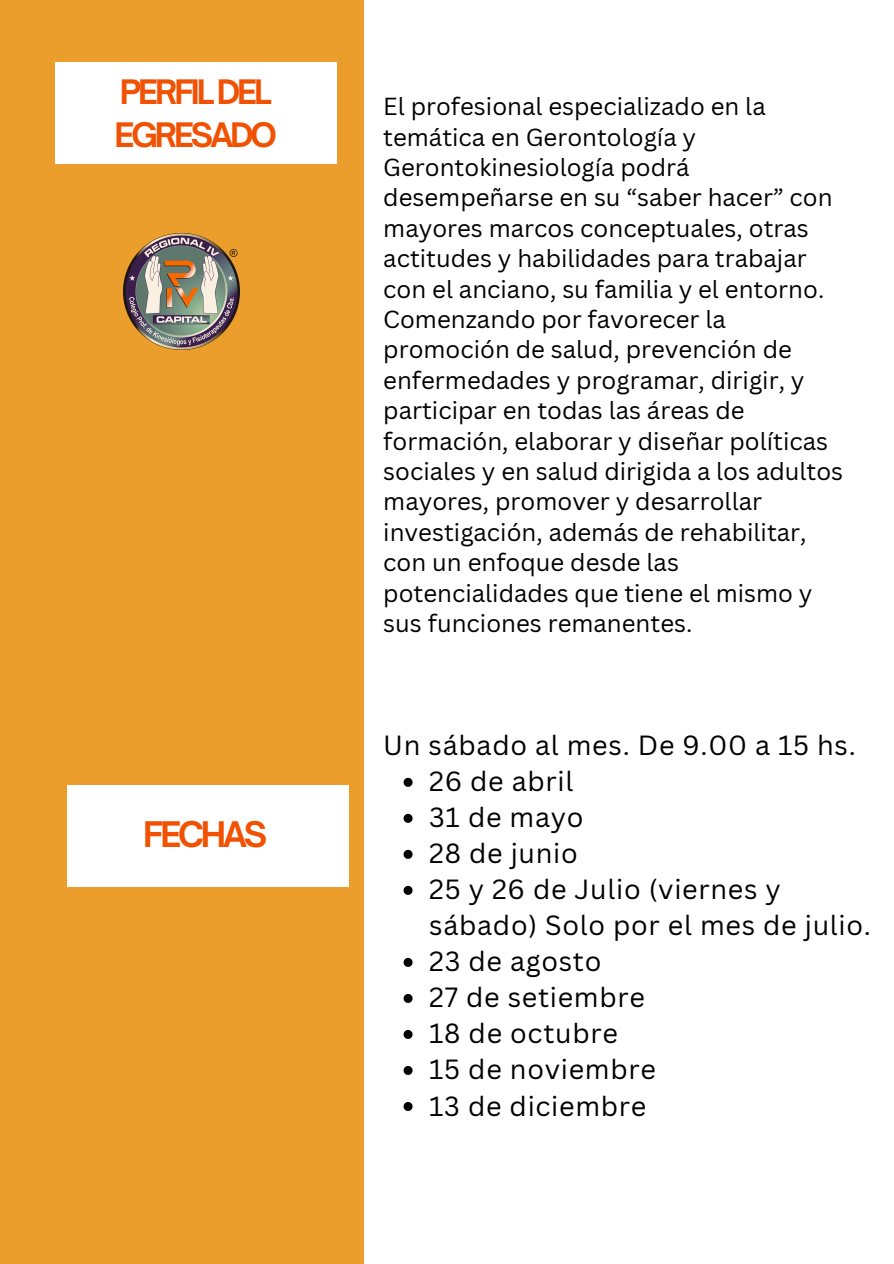
<style>
.page{position:relative;width:894px;height:1264px;background:#fff}
.page>*{position:absolute;margin:0;border:0;box-sizing:border-box;transform-origin:0 0}
.t1{font:700 33.75px "Open Sauce One";letter-spacing:-.095em;color:#f15102}
.t2{font:700 32.25px/42.8px "Open Sauce One";letter-spacing:-.095em;color:#f15102}
.t3{font:27px/36px "Canva Sans";letter-spacing:.025em;color:#000}
.t4{font:24px/30.3px "Canva Sans";color:#000}
</style>
<div class="page">
<div style="left:0;top:0;width:363px;height:1263px;background:#eb9e2c"></div>
<div style="left:55px;top:62px;width:281px;height:101px;background:#fff"></div>
<img style="left:124px;top:234px;width:116px;height:115px">
<svg style="left:403px;top:777px;width:9px;height:9px"></svg>
<svg style="left:403px;top:813px;width:9px;height:9px"></svg>
<svg style="left:403px;top:849px;width:9px;height:9px"></svg>
<svg style="left:403px;top:885px;width:9px;height:9px"></svg>
<svg style="left:403px;top:957px;width:9px;height:9px"></svg>
<svg style="left:403px;top:994px;width:9px;height:8px"></svg>
<svg style="left:403px;top:1030px;width:9px;height:8px"></svg>
<svg style="left:403px;top:1066px;width:9px;height:8px"></svg>
<svg style="left:403px;top:1102px;width:9px;height:8px"></svg>
<div style="left:67px;top:785px;width:281px;height:101px;background:#fff"></div>
<h1 class="t2" style="left:114px;top:70px;width:164px">PERFIL DEL<br>EGRESADO</h1>
<p class="t1" style="left:143px;top:813px;width:125px">FECHAS</p>
<p class="t4" style="left:383px;top:91px;width:461px">El profesional especializado en la temática en Gerontología y Gerontokinesiología podrá desempeñarse en su “saber hacer” con mayores marcos conceptuales, otras actitudes y habilidades para trabajar con el anciano, su familia y el entorno.<br>Comenzando por favorecer la promoción de salud, prevención de enfermedades y programar, dirigir, y participar en todas las áreas de formación, elaborar y diseñar políticas sociales y en salud dirigida a los adultos mayores, promover y desarrollar investigación, además de rehabilitar, con un enfoque desde las potencialidades que tiene el mismo y sus funciones remanentes.</p>
<h1 class="t3" style="left:383px;top:726px;width:474px">Un sábado al mes. De 9.00 a 15 hs.</h1>
<p class="t3" style="left:429px;top:762px;width:145px">26 de abril</p>
<h2 class="t3" style="left:429px;top:798px;width:156px">31 de mayo</h2>
<p class="t3" style="left:429px;top:834px;width:150px">28 de junio</p>
<p class="t3" style="left:429px;top:870px;width:443px">25 y 26 de Julio (viernes y sábado) Solo por el mes de julio.</p>
<p class="t3" style="left:429px;top:942px;width:174px">23 de agosto</p>
<p class="t3" style="left:429px;top:978px;width:217px">27 de setiembre</p>
<p class="t3" style="left:429px;top:1014px;width:190px">18 de octubre</p>
<p class="t3" style="left:429px;top:1050px;width:228px">15 de noviembre</p>
<p class="t3" style="left:429px;top:1086px;width:218px">13 de diciembre</p>
</div>
